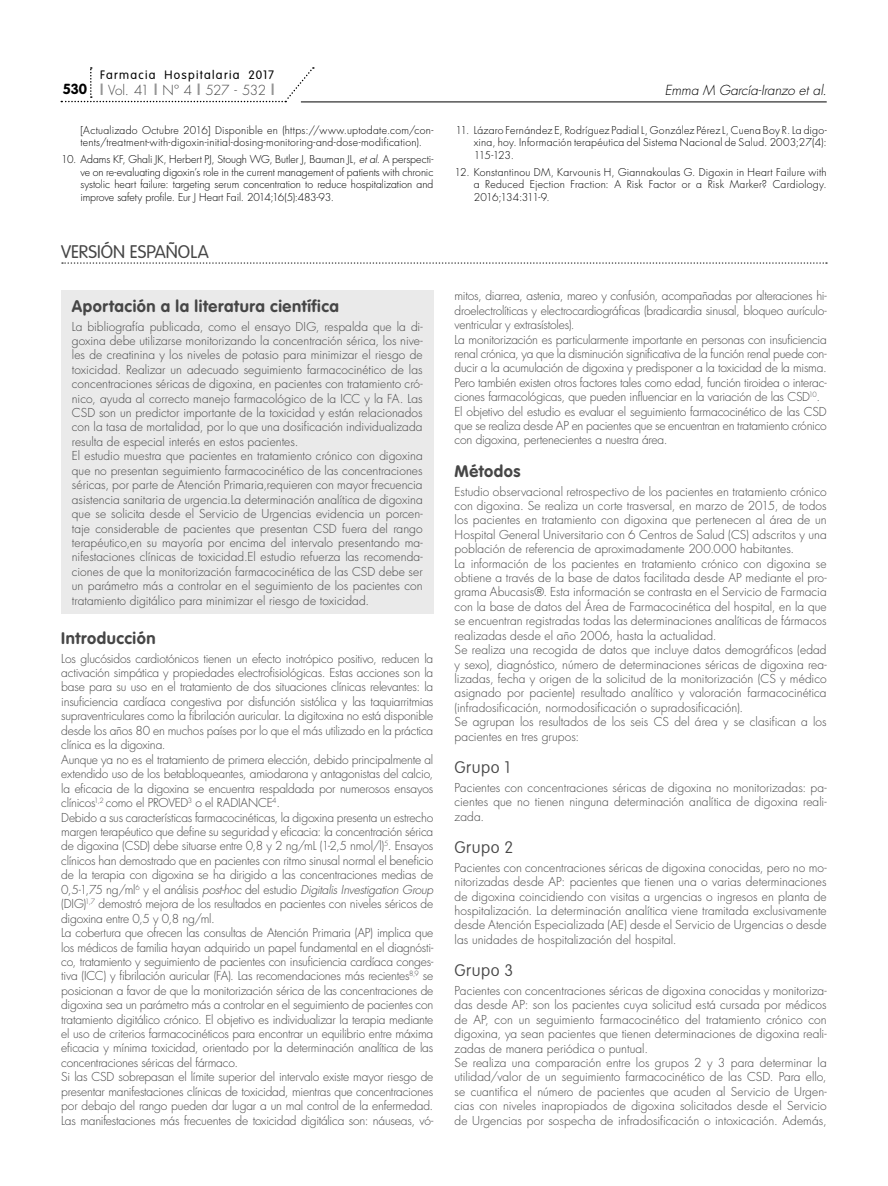
<style>
.page{position:relative;width:888px;height:1186px;background:#fff}
.page>*{position:absolute;margin:0;border:0;box-sizing:border-box;transform-origin:0 0}
.t1{font:300 18px "VAG Rounded Std";color:#464646}
.t2{font:700 16.5px "VAG Rounded Std";letter-spacing:.03em;color:#464646}
.t3{font:100 16.5px "VAG Rounded Std";letter-spacing:.03em;color:#464646}
.t4{font:700 14.4px "VAG Rounded Std";color:#000}
.t5{font:italic 300 13.5px "Futura Std";letter-spacing:-.005em;color:#000}
.t6{font:300 13.5px "Futura Std";letter-spacing:-.045em;color:#464646}
.t7{font:300 12px/14.4px "Futura Std";letter-spacing:-.01em;color:#464646}
.t8{font:300 12px "VAG Rounded Std";letter-spacing:.105em;color:#000}
.t9{font:300 10.5px/12.6px "Futura Std";letter-spacing:.02em;color:#000;text-align:justify}
.s1{font-weight:800;color:#949494}
.s2{font-style:italic}
</style>
<div class="page">
<hr style="left:301px;top:102px;width:526px;height:1px;background:#000">
<svg style="left:61px;top:67px;width:253px;height:35px"></svg>
<svg style="left:62px;top:262px;width:765px;height:2px"></svg>
<div style="left:61px;top:290px;width:372px;height:38px;background:#eaeaea"></div>
<div style="left:61px;top:321px;width:372px;height:134px;background:#eaeaea"></div>
<div style="left:61px;top:450px;width:372px;height:163px;background:#eaeaea"></div>
<p class="t8" style="left:100px;top:68px;width:176px">Farmacia Hospitalaria 2017</p>
<p class="t6" style="left:100px;top:82px;width:176px"><span class="s1">l</span> Vol. 41 <span class="s1">l</span> Nº 4 <span class="s1">l</span> 527 - 532 <span class="s1">l</span></p>
<p class="t5" style="left:665px;top:82px;width:163px">Emma M García-Iranzo et al.</p>
<p class="t9" style="left:80px;top:124px;width:354px">[Actualizado Octubre 2016] Disponible en (https://www.uptodate.com/con&shy;tents/treatment-with-digoxin-initial-dosing-monitoring-and-dose-modification).</p>
<p class="t9" style="left:80px;top:153px;width:354px;text-indent:-19px">10. Adams KF, Ghali JK, Herbert PJ, Stough WG, Butler J, Bauman JL, <span class="s2">et al.</span> A perspecti&shy;ve on re-evaluating digoxin’s role in the current management of patients with chronic systolic heart failure: targeting serum concentration to reduce hospitalization and improve safety profile. Eur J Heart Fail. 2014;16(5):483-93.</p>
<p class="t4" style="left:63px;top:81px;width:26px">530</p>
<p class="t9" style="left:474px;top:124px;width:354px;text-indent:-18px">11. Lázaro Fernández E, Rodríguez Padial L, González Pérez L, Cuena Boy R. La digo&shy;xina, hoy. Información terapéutica del Sistema Nacional de Salud. 2003;27(4):<br>115-123.</p>
<p class="t9" style="left:474px;top:166px;width:354px;text-indent:-19px">12. Konstantinou DM, Karvounis H, Giannakoulas G. Digoxin in Heart Failure with a Reduced Ejection Fraction: A Risk Factor or a Risk Marker? Cardiology.<br>2016;134:311-9.</p>
<h1 class="t1" style="left:61px;top:241px;width:149px">VERSIÓN ESPAÑOLA</h1>
<h2 class="t2" style="left:72px;top:296px;width:269px">Aportación a la literatura científica</h2>
<p class="t7" style="left:72px;top:319px;width:352px">La bibliografía publicada, como el ensayo DIG, respalda que la di&shy;goxina debe utilizarse monitorizando la concentración sérica, los nive&shy;les de creatinina y los niveles de potasio para minimizar el riesgo de toxicidad. Realizar un adecuado seguimiento farmacocinético de las concentraciones séricas de digoxina, en pacientes con tratamiento cró&shy;nico, ayuda al correcto manejo farmacológico de la ICC y la FA. Las CSD son un predictor importante de la toxicidad y están relacionados con la tasa de mortalidad, por lo que una dosificación individualizada resulta de especial interés en estos pacientes.<br>El estudio muestra que pacientes en tratamiento crónico con digoxina que no presentan seguimiento farmacocinético de las concentraciones séricas, por parte de Atención Primaria,requieren con mayor frecuencia asistencia sanitaria de urgencia.La determinación analítica de digoxina que se solicita desde el Servicio de Urgencias evidencia un porcen&shy;taje considerable de pacientes que presentan CSD fuera del rango terapéutico,en su mayoría por encima del intervalo presentando ma&shy;nifestaciones clínicas de toxicidad.El estudio refuerza las recomenda&shy;ciones de que la monitorización farmacocinética de las CSD debe ser un parámetro más a controlar en el seguimiento de los pacientes con tratamiento digitálico para minimizar el riesgo de toxicidad.</p>
<h2 class="t2" style="left:61px;top:628px;width:96px">Introducción</h2>
<p class="t7" style="left:61px;top:651px;width:374px">Los glucósidos cardiotónicos tienen un efecto inotrópico positivo, reducen la activación simpática y propiedades electrofisiológicas. Estas acciones son la base para su uso en el tratamiento de dos situaciones clínicas relevantes: la insuficiencia cardíaca congestiva por disfunción sistólica y las taquiarritmias supraventriculares como la fibrilación auricular. La digitoxina no está disponible desde los años 80 en muchos países por lo que el más utilizado en la práctica clínica es la digoxina.<br>Aunque ya no es el tratamiento de primera elección, debido principalmente al extendido uso de los betabloqueantes, amiodarona y antagonistas del calcio, la eficacia de la digoxina se encuentra respaldada por numerosos ensayos clínicos<sup>1,2</sup> como el PROVED<sup>3</sup> o el RADIANCE<sup>4</sup>.<br>Debido a sus características farmacocinéticas, la digoxina presenta un estrecho margen terapéutico que define su seguridad y eficacia: la concentración sérica de digoxina (CSD) debe situarse entre 0,8 y 2 ng/mL (1-2,5 nmol/l)<sup>5</sup>. Ensayos clínicos han demostrado que en pacientes con ritmo sinusal normal el beneficio de la terapia con digoxina se ha dirigido a las concentraciones medias de 0,5-1,75 ng/ml<sup>6</sup> y el análisis <span class="s2">post-hoc</span> del estudio <span class="s2">Digitalis Investigation Group </span>(DIG)<sup>1,7</sup> demostró mejora de los resultados en pacientes con niveles séricos de digoxina entre 0,5 y 0,8 ng/ml.<br>La cobertura que ofrecen las consultas de Atención Primaria (AP) implica que los médicos de familia hayan adquirido un papel fundamental en el diagnósti&shy;co, tratamiento y seguimiento de pacientes con insuficiencia cardíaca conges&shy;tiva (ICC) y fibrilación auricular (FA). Las recomendaciones más recientes<sup>8,9</sup> se posicionan a favor de que la monitorización sérica de las concentraciones de digoxina sea un parámetro más a controlar en el seguimiento de pacientes con tratamiento digitálico crónico. El objetivo es individualizar la terapia mediante el uso de criterios farmacocinéticos para encontrar un equilibrio entre máxima eficacia y mínima toxicidad, orientado por la determinación analítica de las concentraciones séricas del fármaco.<br>Si las CSD sobrepasan el límite superior del intervalo existe mayor riesgo de presentar manifestaciones clínicas de toxicidad, mientras que concentraciones por debajo del rango pueden dar lugar a un mal control de la enfermedad.<br>Las manifestaciones más frecuentes de toxicidad digitálica son: náuseas, vó-</p>
<p class="t7" style="left:455px;top:289px;width:374px">mitos, diarrea, astenia, mareo y confusión, acompañadas por alteraciones hi&shy;droelectrolíticas y electrocardiográficas (bradicardia sinusal, bloqueo aurículo&shy;ventricular y extrasístoles).<br>La monitorización es particularmente importante en personas con insuficiencia renal crónica, ya que la disminución significativa de la función renal puede con&shy;ducir a la acumulación de digoxina y predisponer a la toxicidad de la misma.<br>Pero también existen otros factores tales como edad, función tiroidea o interac&shy;ciones farmacológicas, que pueden influenciar en la variación de las CSD<sup>10</sup>.<br>El objetivo del estudio es evaluar el seguimiento farmacocinético de las CSD que se realiza desde AP en pacientes que se encuentran en tratamiento crónico con digoxina, pertenecientes a nuestra área.</p>
<h2 class="t2" style="left:455px;top:461px;width:67px">Métodos</h2>
<p class="t7" style="left:455px;top:484px;width:374px">Estudio observacional retrospectivo de los pacientes en tratamiento crónico con digoxina. Se realiza un corte trasversal, en marzo de 2015, de todos los pacientes en tratamiento con digoxina que pertenecen al área de un Hospital General Universitario con 6 Centros de Salud (CS) adscritos y una población de referencia de aproximadamente 200.000 habitantes.<br>La información de los pacientes en tratamiento crónico con digoxina se obtiene a través de la base de datos facilitada desde AP mediante el pro&shy;grama Abucasis®. Esta información se contrasta en el Servicio de Farmacia con la base de datos del Área de Farmacocinética del hospital, en la que se encuentran registradas todas las determinaciones analíticas de fármacos realizadas desde el año 2006, hasta la actualidad.<br>Se realiza una recogida de datos que incluye datos demográficos (edad y sexo), diagnóstico, número de determinaciones séricas de digoxina rea&shy;lizadas, fecha y origen de la solicitud de la monitorización (CS y médico asignado por paciente) resultado analítico y valoración farmacocinética (infradosificación, normodosificación o supradosificación).<br>Se agrupan los resultados de los seis CS del área y se clasifican a los pacientes en tres grupos:</p>
<h2 class="t3" style="left:455px;top:758px;width:57px">Grupo 1</h2>
<p class="t7" style="left:455px;top:780px;width:374px;text-align:justify">Pacientes con concentraciones séricas de digoxina no monitorizadas: pa&shy;cientes que no tienen ninguna determinación analítica de digoxina reali&shy;zada.</p>
<h2 class="t3" style="left:455px;top:838px;width:60px">Grupo 2</h2>
<p class="t7" style="left:455px;top:860px;width:374px;text-align:justify">Pacientes con concentraciones séricas de digoxina conocidas, pero no mo&shy;nitorizadas desde AP: pacientes que tienen una o varias determinaciones de digoxina coincidiendo con visitas a urgencias o ingresos en planta de hospitalización. La determinación analítica viene tramitada exclusivamente desde Atención Especializada (AE) desde el Servicio de Urgencias o desde las unidades de hospitalización del hospital.</p>
<h2 class="t3" style="left:455px;top:961px;width:60px">Grupo 3</h2>
<p class="t7" style="left:455px;top:983px;width:374px">Pacientes con concentraciones séricas de digoxina conocidas y monitoriza&shy;das desde AP: son los pacientes cuya solicitud está cursada por médicos de AP, con un seguimiento farmacocinético del tratamiento crónico con digoxina, ya sean pacientes que tienen determinaciones de digoxina reali&shy;zadas de manera periódica o puntual.<br>Se realiza una comparación entre los grupos 2 y 3 para determinar la utilidad/valor de un seguimiento farmacocinético de las CSD. Para ello, se cuantifica el número de pacientes que acuden al Servicio de Urgen&shy;cias con niveles inapropiados de digoxina solicitados desde el Servicio de Urgencias por sospecha de infradosificación o intoxicación. Además,</p>
</div>
